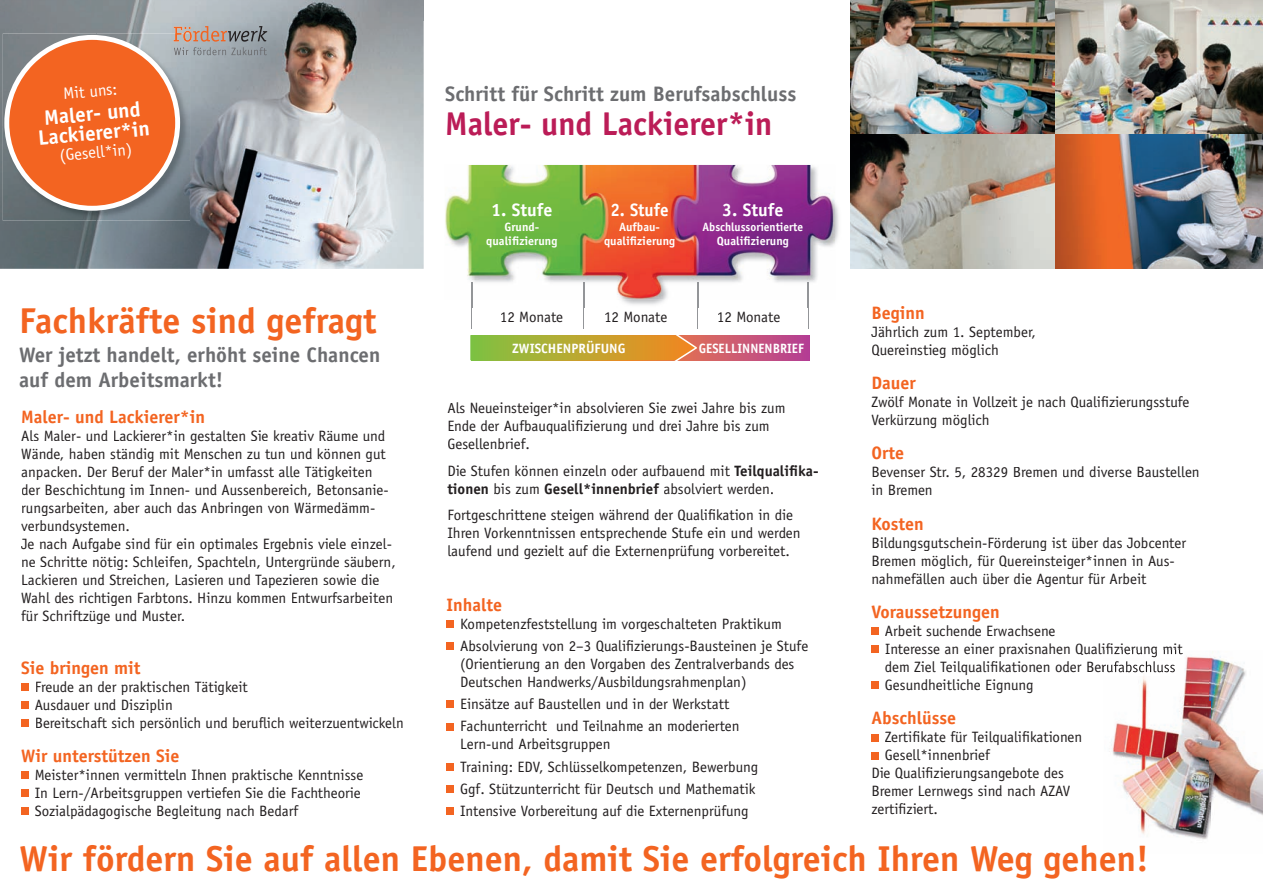
<style>
.page{position:relative;width:1263px;height:893px;background:#fff}
.page>*{position:absolute;margin:0;border:0;box-sizing:border-box;transform-origin:0 0}
.t1{font:700 36px "Officina Sans";color:#f36421}
.t2{font:700 33px "Officina Sans";color:#bb1c57}
.t3{font:700 21px/25.2px "Officina Sans";color:#6c6d70}
.t4{font:700 21px/19.5px "Officina Sans";color:#fff;text-align:center}
.t5{font:700 18px "Officina Sans";color:#f36421}
.t6{font:700 18px "Officina Sans";color:#fff}
.t7{font:700 18px "Officina Sans";color:#fff;scale:.95 1}
.t8{font:16.5px "Officina Sans";color:#fff}
.t9{font:15px/18px "Officina Sans";color:#231f20}
.t10{font:700 13.5px "Officina Sans";color:#fff;scale:.95 1}
.t11{font:700 13.5px "Officina Sans";color:#fff}
.t12{font:700 12px/14.4px "Officina Sans";color:#fff;text-align:center}
.t13{font:700 12px/14.4px "Officina Sans";color:#fff;text-align:center;scale:.95 1}
.s1{font-weight:700}
</style>
<div class="page">
<img style="left:1054px;top:0;width:209px;height:135px">
<img style="left:1054px;top:135px;width:209px;height:134px">
<img style="left:1262px;top:228px;width:1px;height:41px">
<img style="left:850px;top:0;width:204px;height:135px">
<img style="left:0;top:0;width:424px;height:269px">
<div style="left:21px;top:683px;width:8px;height:8px;background:#f36421"></div>
<div style="left:21px;top:701px;width:8px;height:8px;background:#f36421"></div>
<div style="left:21px;top:719px;width:8px;height:8px;background:#f36421"></div>
<div style="left:21px;top:771px;width:8px;height:8px;background:#f36421"></div>
<div style="left:21px;top:789px;width:8px;height:8px;background:#f36421"></div>
<div style="left:21px;top:807px;width:8px;height:8px;background:#f36421"></div>
<img style="left:850px;top:135px;width:204px;height:134px">
<img style="left:1109px;top:651px;width:154px;height:189px">
<div style="left:871px;top:627px;width:8px;height:8px;background:#f36421"></div>
<div style="left:871px;top:645px;width:8px;height:8px;background:#f36421"></div>
<img style="left:1104px;top:651px;width:79px;height:6px">
<img style="left:1104px;top:661px;width:71px;height:14px">
<div style="left:871px;top:681px;width:8px;height:8px;background:#f36421"></div>
<div style="left:871px;top:734px;width:8px;height:7px;background:#f36421"></div>
<div style="left:871px;top:752px;width:8px;height:7px;background:#f36421"></div>
<img style="left:3px;top:33px;width:187px;height:188px">
<svg style="left:4px;top:26px;width:263px;height:185px;background:#c08368"></svg>
<svg style="left:698px;top:335px;width:112px;height:25px;background:#c6547a"></svg>
<svg style="left:470px;top:335px;width:228px;height:26px;background:#bca435"></svg>
<hr style="left:583px;top:282px;width:1px;height:46px;background:#939598">
<hr style="left:697px;top:282px;width:1px;height:46px;background:#939598">
<hr style="left:471px;top:282px;width:1px;height:46px;background:#939598">
<hr style="left:808px;top:282px;width:1px;height:46px;background:#939598">
<img style="left:472px;top:203px;width:367px;height:104px">
<img style="left:445px;top:165px;width:390px;height:135px">
<svg style="left:583px;top:282px;width:1px;height:25px"></svg>
<svg style="left:697px;top:282px;width:1px;height:25px"></svg>
<svg style="left:471px;top:282px;width:1px;height:18px"></svg>
<svg style="left:808px;top:282px;width:1px;height:25px"></svg>
<div style="left:447px;top:620px;width:7px;height:7px;background:#f36421"></div>
<div style="left:447px;top:642px;width:7px;height:8px;background:#f36421"></div>
<div style="left:447px;top:700px;width:7px;height:8px;background:#f36421"></div>
<div style="left:447px;top:723px;width:7px;height:7px;background:#f36421"></div>
<div style="left:447px;top:763px;width:7px;height:7px;background:#f36421"></div>
<div style="left:447px;top:785px;width:7px;height:8px;background:#f36421"></div>
<div style="left:447px;top:807px;width:7px;height:8px;background:#f36421"></div>
<p class="t8" style="left:63px;top:84px;width:56px;rotate:-5deg">Mit uns:</p>
<h3 class="t4" style="left:36px;top:108px;width:114px;rotate:-5deg">Maler- und<br>Lackierer*in</h3>
<p class="t8" style="left:59px;top:146px;width:74px;rotate:-5deg">(Gesell*in)</p>
<h1 class="t1" style="left:19px;top:298px;width:359px">Fachkräfte sind gefragt</h1>
<h3 class="t3" style="left:19px;top:342px;width:363px">Wer jetzt handelt, erhöht seine Chancen auf dem Arbeitsmarkt!</h3>
<p class="t5" style="left:21px;top:405px;width:186px">Maler- und Lackierer*in</p>
<p class="t9" style="left:21px;top:427px;width:376px">Als Maler- und Lackierer*in gestalten Sie kreativ Räume und Wände, haben ständig mit Menschen zu tun und können gut anpacken. Der Beruf der Maler*in umfasst alle Tätigkeiten<br>der Beschichtung im Innen- und Aussenbereich, Betonsanie&shy;rungsarbeiten, aber auch das Anbringen von Wärmedämm&shy;verbundsystemen.<br>Je nach Aufgabe sind für ein optimales Ergebnis viele einzel&shy;ne Schritte nötig: Schleifen, Spachteln, Untergründe säubern, Lackieren und Streichen, Lasieren und Tapezieren sowie die Wahl des richtigen Farbtons. Hinzu kommen Entwurfsarbeiten für Schriftzüge und Muster.</p>
<p class="t5" style="left:21px;top:656px;width:121px">Sie bringen mit</p>
<p class="t9" style="left:35px;top:678px;width:370px">Freude an der praktischen Tätigkeit<br>Ausdauer und Disziplin<br>Bereitschaft sich persönlich und beruflich weiterzuentwickeln</p>
<p class="t5" style="left:21px;top:745px;width:160px">Wir unterstützen Sie</p>
<p class="t9" style="left:35px;top:766px;width:330px">Meister*innen vermitteln Ihnen praktische Kenntnisse<br>In Lern-/Arbeitsgruppen vertiefen Sie die Fachtheorie<br>Sozialpädagogische Begleitung nach Bedarf</p>
<h3 class="t3" style="left:445px;top:81px;width:353px">Schritt für Schritt zum Berufsabschluss</h3>
<h2 class="t2" style="left:445px;top:103px;width:329px">Maler- und Lackierer*in</h2>
<p class="t6" style="left:491px;top:199px;width:63px">1. Stufe</p>
<p class="t12" style="left:486px;top:219px;width:73px">Grund&shy;qualifizierung</p>
<p class="t7" style="left:610px;top:199px;width:63px">2. Stufe</p>
<p class="t12" style="left:604px;top:219px;width:73px">Aufbau&shy;qualifizierung</p>
<p class="t6" style="left:722px;top:199px;width:63px">3. Stufe</p>
<p class="t13" style="left:702px;top:219px;width:108px">Abschlussorientierte<br>Qualifizierung</p>
<p class="t9" style="left:500px;top:308px;width:65px">12 Monate</p>
<p class="t9" style="left:604px;top:308px;width:65px">12 Monate</p>
<p class="t9" style="left:717px;top:308px;width:65px">12 Monate</p>
<p class="t11" style="left:512px;top:339px;width:115px">ZWISCHENPRÜFUNG</p>
<p class="t10" style="left:699px;top:340px;width:112px">GESELLINNENBRIEF</p>
<p class="t9" style="left:447px;top:399px;width:340px">Als Neueinsteiger*in absolvieren Sie zwei Jahre bis zum<br>Ende der Aufbauqualifizierung und drei Jahre bis zum<br>Gesellenbrief.</p>
<p class="t9" style="left:447px;top:462px;width:373px">Die Stufen können einzeln oder aufbauend mit <span class="s1">Teilqualifika&shy;tionen</span> bis zum <span class="s1">Gesell*innenbrief</span> absolviert werden.</p>
<p class="t9" style="left:447px;top:506px;width:355px">Fortgeschrittene steigen während der Qualifikation in die<br>Ihren Vorkenntnissen entsprechende Stufe ein und werden laufend und gezielt auf die Externenprüfung vorbereitet.</p>
<p class="t5" style="left:447px;top:593px;width:57px">Inhalte</p>
<p class="t9" style="left:460px;top:612px;width:350px;line-height:22.2px">Kompetenzfeststellung im vorgeschalteten Praktikum<br>Absolvierung von 2–3 Qualifizierungs-Bausteinen je Stufe</p>
<p class="t9" style="left:460px;top:655px;width:336px">(Orientierung an den Vorgaben des Zentralverbands des<br>Deutschen Handwerks/Ausbildungsrahmenplan)</p>
<p class="t9" style="left:460px;top:693px;width:281px;line-height:22.2px">Einsätze auf Baustellen und in der Werkstatt<br>Fachunterricht und Teilnahme an moderierten</p>
<p class="t9" style="left:460px;top:733px;width:300px;line-height:22.2px">Lern-und Arbeitsgruppen<br>Training: EDV, Schlüsselkompetenzen, Bewerbung Ggf. Stützunterricht für Deutsch und Mathematik Intensive Vorbereitung auf die Externenprüfung</p>
<p class="t5" style="left:871px;top:301px;width:55px">Beginn</p>
<p class="t9" style="left:871px;top:323px;width:166px">Jährlich zum 1. September,<br>Quereinstieg möglich</p>
<p class="t5" style="left:871px;top:372px;width:46px">Dauer</p>
<p class="t9" style="left:871px;top:393px;width:320px">Zwölf Monate in Vollzeit je nach Qualifizierungsstufe<br>Verkürzung möglich</p>
<p class="t5" style="left:871px;top:442px;width:34px">Orte</p>
<p class="t9" style="left:871px;top:463px;width:330px">Bevenser Str. 5, 28329 Bremen und diverse Baustellen in Bremen</p>
<p class="t5" style="left:871px;top:512px;width:54px">Kosten</p>
<p class="t9" style="left:871px;top:534px;width:316px">Bildungsgutschein-Förderung ist über das Jobcenter<br>Bremen möglich, für Quereinsteiger*innen in Aus&shy;nahmefällen auch über die Agentur für Arbeit</p>
<p class="t5" style="left:871px;top:601px;width:130px">Voraussetzungen</p>
<p class="t9" style="left:885px;top:622px;width:299px">Arbeit suchende Erwachsene<br>Interesse an einer praxisnahen Qualifizierung mit dem Ziel Teilqualifikationen oder Berufabschluss Gesundheitliche Eignung</p>
<p class="t5" style="left:871px;top:707px;width:86px">Abschlüsse</p>
<p class="t9" style="left:885px;top:728px;width:199px">Zertifikate für Teilqualifikationen</p>
<p class="t9" style="left:885px;top:746px;width:107px">Gesell*innenbrief</p>
<p class="t9" style="left:871px;top:764px;width:194px">Die Qualifizierungsangebote des</p>
<p class="t9" style="left:871px;top:782px;width:200px">Bremer Lernwegs sind nach AZAV</p>
<p class="t9" style="left:871px;top:800px;width:68px">zertifiziert.</p>
<h1 class="t1" style="left:20px;top:836px;width:1131px">Wir fördern Sie auf allen Ebenen, damit Sie erfolgreich Ihren Weg gehen!</h1>
</div>
